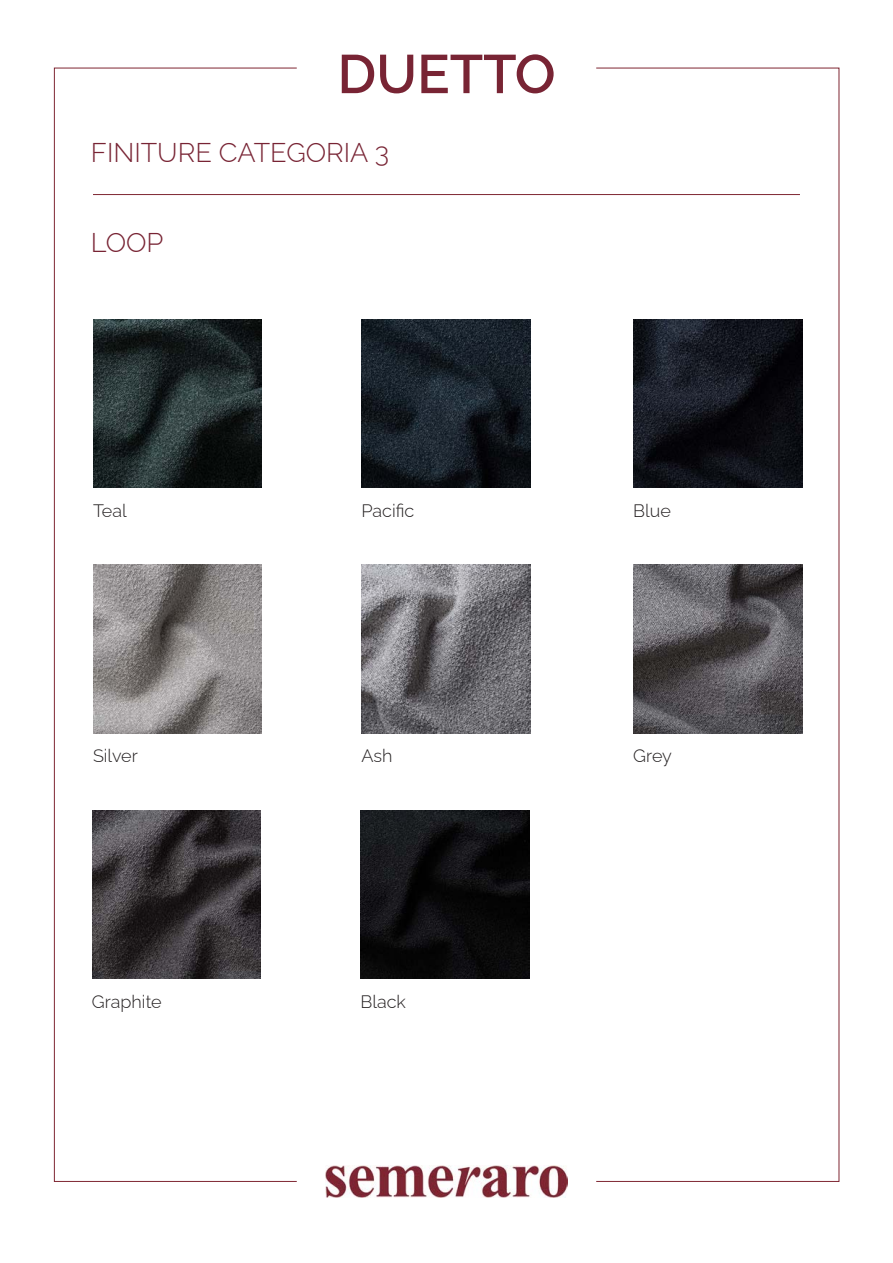
<style>
.page{position:relative;width:893px;height:1263px;background:#fff}
.page>*{position:absolute;margin:0;border:0;box-sizing:border-box;transform-origin:0 0}
.t1{font:600 54.3px "Raleway";color:#782434}
.t2{font:300 27.15px "Raleway";color:#782434}
.t3{font:300 18px "Raleway";color:#231f20}
</style>
<div class="page">
<img style="left:325px;top:1166px;width:243px;height:32px">
<hr style="left:93px;top:194px;width:707px;height:1px;background:#7e2632">
<img style="left:93px;top:319px;width:169px;height:169px">
<img style="left:362px;top:319px;width:168px;height:169px">
<img style="left:633px;top:319px;width:169px;height:169px">
<img style="left:93px;top:565px;width:169px;height:168px">
<img style="left:362px;top:565px;width:168px;height:168px">
<img style="left:633px;top:565px;width:169px;height:168px">
<img style="left:92px;top:810px;width:169px;height:169px">
<img style="left:361px;top:810px;width:168px;height:169px">
<p class="t1" style="left:337px;top:43px;width:220px">DUETTO</p>
<p class="t2" style="left:91px;top:130px;width:300px">FINITURE CATEGORIA 3</p>
<p class="t2" style="left:91px;top:221px;width:74px">LOOP</p>
<p class="t3" style="left:93px;top:496px;width:35px">Teal</p>
<p class="t3" style="left:361px;top:496px;width:54px">Pacific</p>
<p class="t3" style="left:633px;top:496px;width:39px">Blue</p>
<p class="t3" style="left:93px;top:742px;width:46px">Silver</p>
<p class="t3" style="left:361px;top:742px;width:33px">Ash</p>
<p class="t3" style="left:633px;top:742px;width:40px">Grey</p>
<p class="t3" style="left:92px;top:987px;width:71px">Graphite</p>
<p class="t3" style="left:360px;top:987px;width:47px">Black</p>
</div>
